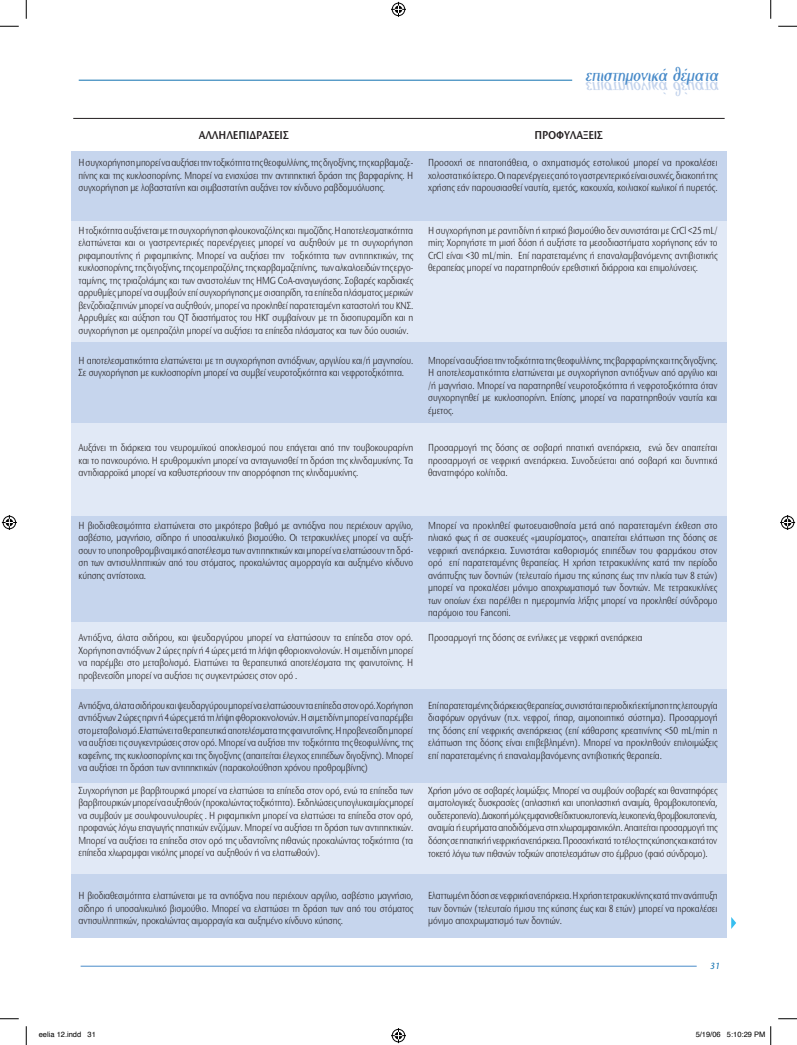
<style>
.page{position:relative;width:797px;height:1045px;background:#fff}
.page>*{position:absolute;margin:0;border:0;box-sizing:border-box;transform-origin:0 0}
.t1{font:600 11.88px "Stone Sans ITC Hel";letter-spacing:-.01em;color:#231f20;scale:.9 1}
.t2{font:10.62px/12.5px "Stone Sans ITC Hel";letter-spacing:-.015em;color:#231f20;text-align:justify;scale:.8 1}
.t3{font:10.62px/12.5px "Stone Sans ITC Hel";letter-spacing:-.015em;color:#231f20;text-align:justify;scale:.79 1}
.t4{font:10.62px/12.5px "Stone Sans ITC Hel";letter-spacing:-.015em;color:#231f20;text-align:justify;scale:.81 1}
.t5{font:italic 500 9.38px "Stone Sans ITC Hel";color:#0e70b0;scale:.95 1}
.t6{font:7.5px "Helvetica";color:#000}
</style>
<div class="page">
<hr style="left:81px;top:966px;width:615px;height:1px;background:#498bc9">
<hr style="left:79px;top:80px;width:493px;height:1px;background:#0e70b0">
<div style="left:71px;top:832px;width:656px;height:105px;background:#c6d5ed"></div>
<div style="left:71px;top:782px;width:656px;height:91px;background:#e1e9f6"></div>
<div style="left:71px;top:677px;width:656px;height:105px;background:#c6d5ed"></div>
<div style="left:71px;top:619px;width:656px;height:69px;background:#e1e9f6"></div>
<div style="left:71px;top:338px;width:656px;height:102px;background:#c6d5ed"></div>
<div style="left:71px;top:210px;width:656px;height:131px;background:#e1e9f6"></div>
<div style="left:71px;top:151px;width:656px;height:69px;background:#c6d5ed"></div>
<div style="left:71px;top:515px;width:656px;height:107px;background:#c6d5ed"></div>
<div style="left:71px;top:423px;width:656px;height:92px;background:#e1e9f6"></div>
<hr style="left:73px;top:118px;width:651px;height:1px;background:#231f20">
<svg style="left:731px;top:917px;width:5px;height:12px"></svg>
<svg style="left:0;top:25px;width:19px;height:2px"></svg>
<svg style="left:778px;top:25px;width:19px;height:2px"></svg>
<svg style="left:0;top:1018px;width:19px;height:1px"></svg>
<svg style="left:778px;top:1018px;width:19px;height:1px"></svg>
<svg style="left:25px;top:0;width:2px;height:19px"></svg>
<svg style="left:25px;top:1026px;width:2px;height:19px"></svg>
<svg style="left:770px;top:0;width:1px;height:19px"></svg>
<svg style="left:391px;top:2px;width:15px;height:15px"></svg>
<svg style="left:391px;top:1028px;width:15px;height:15px"></svg>
<svg style="left:2px;top:515px;width:15px;height:15px"></svg>
<svg style="left:780px;top:515px;width:15px;height:15px"></svg>
<svg style="left:770px;top:1026px;width:1px;height:19px"></svg>
<p class="t1" style="left:199px;top:128px;width:101px">ΑΛΛΗΛΕΠΙΔΡΑΣΕΙΣ</p>
<p class="t1" style="left:534px;top:128px;width:77px">ΠΡΟΦΥΛΑΞΕΙΣ</p>
<p class="t2" style="left:79px;top:156px;width:420px">Η συγχορήγηση μπορεί να αυξήσει την τοξικότητα της θεοφυλλίνης, της διγοξίνης, της καρβαμαζε&shy;πίνης και της κυκλοσπορίνης. Μπορεί να ενισχύσει την αντιπηκτική δράση της βαρφαρίνης. Η συγχο- ρή-γηση με λοβαστατίνη και σιμβαστατίνη αυξάνει τον κίνδυνο ραβδομυόλυσης.</p>
<p class="t2" style="left:79px;top:224px;width:420px">Η τοξικότητα αυξάνεται με τη συγχορήγηση φλουκοναζόλης και πιμοζίδης. Η α-- ποτελεσματικότητα ελαττώνεται και οι γαστρεντερικές παρενέργειες μπορεί να αυξηθούν με τη συγχορήγηση ριφαμπουτίνης ή ριφαμπικίνης. Μπορεί να αυξήσει την τοξικότητα των αντιπηκτικών, της κυκλοσπορίνης, της διγοξίνης, της ομεπραζόλης, της καρβαμαζεπίνης, των αλκαλοειδών της εργο&shy;ταμίνης, της τριαζολάμης και των αναστολέων της HMG CoA-αναγωγάσης. Σοβαρές καρδιακές αρρυθμίες μπορεί να συμβούν επί συγχορήγησης με σισαπρίδη, τα επίπεδα πλάσματος μερικών βενζοδιαζεπινών μπορεί να αυξηθούν, μπορεί να προκληθεί παρατεταμένη καταστολή του ΚΝΣ.<br>Αρρυθμίες και αύξηση του QT διαστήματος του ΗΚΓ συμβαίνουν με τη δισοπυραμίδη και η συγχορήγηση με ομεπραζόλη μπορεί να αυξήσει τα επίπεδα πλάσματος και των δύο ουσιών.</p>
<p class="t2" style="left:79px;top:354px;width:420px">Η αποτελεσματικότητα ελαττώνεται με τη συγχορήγηση αντιόξινων, αργιλίου και/ή μαγνησίου.<br>Σε συγχορήγηση με κυκλοσπορίνη μπορεί να συμβεί νευροτοξικότητα και νεφροτοξικότητα.</p>
<p class="t2" style="left:79px;top:441px;width:420px">Αυξάνει τη διάρκεια του νευρομυϊκού αποκλεισμού που επάγεται από την τουβοκουραρίνη και το πανκουρόνιο. Η ερυθρομυκίνη μπορεί να ανταγωνισθεί τη δράση της κλινδαμυκίνης. Τα αντιδιαρροϊκά μπορεί να καθυστερήσουν την απορρόφηση της κλινδαμυκίνης.</p>
<p class="t4" style="left:428px;top:156px;width:359px">Προσοχή σε ηπατοπάθεια, ο σχηματισμός εστολικού μπορεί να προκαλέσει χολοστατικό ίκτερο. Οι παρενέργειες από το γαστρεντερικό είναι συχνές, διακοπή της χρήσης εάν παρουσιασθεί ναυτία, εμετός, κακουχία, κοιλιακοί κωλικοί ή πυρετός.</p>
<p class="t2" style="left:428px;top:224px;width:363px">Η συγχορήγηση με ρανιτιδίνη ή κιτρικό βισμούθιο δεν συνιστάται με CrCl &lt;25 mL/ min; Χορηγήστε τη μισή δόση ή αυξήστε τα μεσοδιαστήματα χορήγησης εάν το CrCl είναι &lt;30 mL/min. Επί παρατεταμένης ή επαναλαμβανόμενης αντιβιοτικής θεραπείας μπορεί να παρατηρηθούν ερεθιστική διάρροια και επιμολύνσεις.</p>
<p class="t3" style="left:428px;top:354px;width:368px">Μπορεί να αυξήσει την τοξικότητα της θεοφυλλίνης, της βαρφαρίνης και της διγοξίνης.<br>Η αποτελεσματικότητα ελαττώνεται με συγχορήγηση αντιόξινων από αργίλιo και /ή μαγνήσιο. Μπορεί να παρατηρηθεί νευροτοξικότητα ή νεφροτοξικότητα όταν συγχορηγηθεί με κυκλοσπορίνη. Επίσης, μπορεί να παρατηρηθούν ναυτία και έμετος.</p>
<p class="t2" style="left:428px;top:441px;width:363px">Προσαρμογή της δόσης σε σοβαρή ηπατική ανεπάρκεια, ενώ δεν απαιτείται προσαρμογή σε νεφρική ανεπάρκεια. Συνοδεύεται από σοβαρή και δυνητικά θανατηφόρο κολίτιδα.</p>
<p class="t2" style="left:79px;top:519px;width:420px">Η βιοδιαθεσιμότητα ελαττώνεται στο μικρότερο βαθμό με αντιόξινα που περιέχουν αργί-------λιο, ασβέστιο, μαγνήσιο, σίδηρο ή υποσαλικυλικό βισμούθιο. Οι τετρακυκλίνες μπορεί να αυξή&shy;σουν το υποπροθρομβιναιμικό αποτέλεσμα των αντιπηκτικών και μπορεί να ελαττώσουν τη δρά&shy;ση των αντισυλληπτικών από του στόματος, προκαλώντας αιμορραγία και αυξημένο κίνδυνο κύησης αντίστοιχα.</p>
<p class="t2" style="left:79px;top:631px;width:420px">Αντιόξινα, άλατα σιδήρου, και ψευδαργύρου μπορεί να ελαττώσουν τα επίπεδα στον ορό.<br>Χορήγηση αντιόξινων 2 ώρες πρίν ή 4 ώρες μετά τη λήψη φθοριοκινολονών. Η σιμετιδίνη μπορεί να παρέμβει στο μεταβολισμό. Ελαττώνει τα θεραπευτικά αποτελέσματα της φαινυτοϊνης. Η προβενεσίδη μπορεί να αυξήσει τις συγκεντρώσεις στον ορό .</p>
<p class="t3" style="left:79px;top:699px;width:425px">Αντιόξινα, άλατα σιδήρου και ψευδαργύρου μπορεί να ελαττώσουν τα επίπεδα στον ορό. Χορήγηση αντιόξινων 2 ώρες πριν ή 4 ώρες μετά τη λήψη φθοριοκινολονών. Η σιμετιδίνη μπορεί να παρέμβει στο μεταβολισμό .Ελαττώνει τα θεραπευτικά αποτελέσματα της φαινυτοΐνης. Η προβενεσίδη μπορεί να αυξήσει τις συγκεντρώσεις στον ορό. Μπορεί να αυξήσει την τοξικότητα της θεοφυλλίνης, της καφεΐνης, της κυκλοσπορίνης και της διγοξίνης (απαιτείται έλεγχος επιπέδων διγοξίνης). Μπορεί να αυξήσει τη δράση των αντιπηκτικών (παρακολούθηση χρόνου προθρομβίνης)</p>
<p class="t2" style="left:79px;top:784px;width:420px">Συγχορήγηση με βαρβιτουρικά μπορεί να ελαττώσει τα επίπεδα στον ορό, ενώ τα επίπεδα των βαρβιτουρικών μπορεί να αυξηθούν (προκαλώντας τοξικότητα). Εκδηλώσεις υπογλυκαιμίας μπορεί να συμβούν με σουλφουνυλουρίες . Η ριφαμπικίνη μπορεί να ελαττώσει τα επίπεδα στον ορό, προφανώς λόγω επαγωγής ηπατικών ενζύμων. Μπορεί να αυξήσει τη δράση των αντιπηκτικών.<br>Μπορεί να αυξήσει τα επίπεδα στον ορό της υδαντοΐνης πιθανώς προκαλώντας τοξικότητα (τα επίπεδα χλωραμφαι νικόλης μπορεί να αυξηθούν ή να ελαττωθούν).</p>
<p class="t2" style="left:79px;top:889px;width:420px">Η βιοδιαθεσιμότητα ελαττώνεται με τα αντιόξινα που περιέχουν αργίλιο, ασβέστιο μαγνήσιο, σίδηρο ή υποσαλικυλικό βισμούθιο. Μπορεί να ελαττώσει τη δράση των από του στόματος αντισυλληπτικών, προκαλώντας αιμορραγία και αυξημένο κίνδυνο κύησης.</p>
<p class="t4" style="left:428px;top:519px;width:359px">Μπορεί να προκληθεί φωτοευαισθησία μετά από παρατεταμένη έκθεση στο ηλιακό φως ή σε συσκευές «μαυρίσματος», απαιτείται ελάττωση της δόσης σε νεφρική ανεπάρκεια. Συνιστάται καθορισμός επιπέδων του φαρμάκου στον ορό επί παρατεταμένης θεραπείας. Η χρήση τετρακυκλίνης κατά την περίοδο ανάπτυξης των δοντιών (τελευταίο ήμισυ της κύησης έως την ηλικία των 8 ετών) μπορεί να προκαλέσει μόνιμο αποχρωματισμό των δοντιών. Με τετρακυκλίνες των οποίων έχει παρέλθει η ημερομηνία λήξης μπορεί να προκληθεί σύνδρομο παρόμοιο του Fanconi.</p>
<p class="t2" style="left:428px;top:631px;width:269px">Προσαρμογή της δόσης σε ενήλικες με νεφρική ανεπάρκεια</p>
<p class="t3" style="left:428px;top:699px;width:368px">Επί παρατεταμένης διάρκειας θεραπείας, συνιστάται περιοδική εκτίμηση της λειτουργία διαφόρων οργάνων (π.χ. νεφροί, ήπαρ, αιμοποιητικό σύστημα). Προσαρμογή της δόσης επί νεφρικής ανεπάρκειας (επί κάθαρσης κρεατινίνης &lt;50 mL/min η ελάττωση της δόσης είναι επιβεβλημένη). Μπορεί να προκληθούν επιλοιμώξεις επί παρατεταμένης ή επαναλαμβανόμενης αντιβιοτικής θεραπεία.</p>
<p class="t2" style="left:428px;top:784px;width:363px">Χρήση μόνο σε σοβαρές λοιμώξεις. Μπορεί να συμβούν σοβαρές και θανατηφόρες αιματολογικές δυσκρασίες (απλαστική και υποπλαστική αναιμία, θρομβοκυτοπενία, ουδετεροπενία). Διακοπή μόλις εμφανισθεί δικτυοκυτοπενία, λευκοπενία, θρομβοκυτοπενία, αναιμία ή ευρήματα αποδιδόμενα στη χλωραμφαινικόλη. Απαιτείται προσαρμογή της δόσης σε ηπατική ή νεφρική ανεπάρκεια. Προσοχή κατά το τέλος της κύησης και κατά τον τοκετό λόγω των πιθανών τοξικών αποτελεσμάτων στο έμβρυο (φαιό σύνδρομο).</p>
<p class="t3" style="left:428px;top:889px;width:368px">Ελαττωμένη δόση σε νεφρική ανεπάρκεια. Η χρήση τετρακυκλίνης κατά την ανάπτυξη των δοντιών (τελευταίο ήμισυ της κύησης έως και 8 ετών) μπορεί να προκαλέσει μόνιμο αποχρωματισμό των δοντιών.</p>
<p class="t5" style="left:709px;top:960px;width:14px">31</p>
<p class="t6" style="left:39px;top:1029px;width:59px">eelia 12.indd 31</p>
<p class="t6" style="left:695px;top:1029px;width:71px">5/19/06 5:10:29 PM</p>
</div>
